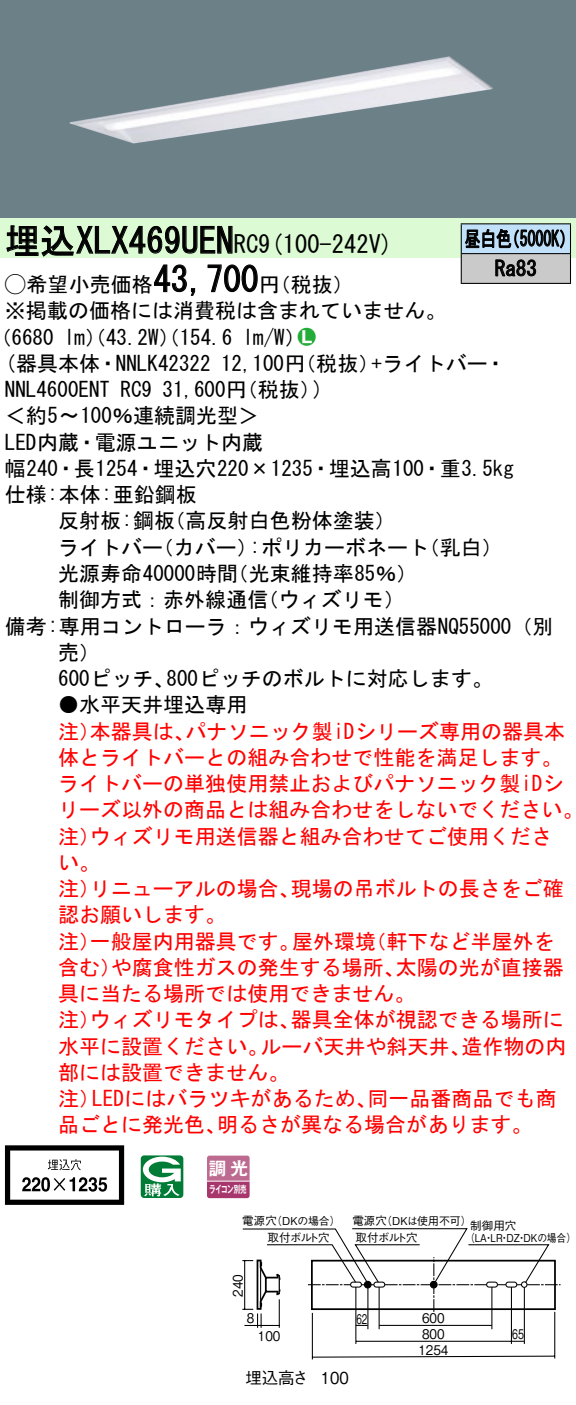
<style>
.page{position:relative;width:576px;height:1405px;background:#fff}
.page>*{position:absolute;margin:0;border:0;box-sizing:border-box;transform-origin:0 0}
.t1{font:35px "MS Gothic";color:#000}
.t2{font:24.5px "MS Gothic";color:#000}
.t3{font:21px/26.2px "MS Gothic";color:#f00}
.t4{font:21px/26.6px "MS Gothic";color:#000}
.t5{font:21px/29.8px "MS Gothic";color:#000;scale:.75 1}
.t6{font:21px "Ford Classification 1";color:#23ac38}
.t7{font:17.5px "Gothic MB101 Pro De Bold 90 pv RKSJ H";color:#fff}
.t8{font:16.45px "Gothic BBB Pro Medium 90 pv RKSJ H";color:#000}
.t9{font:16.45px "Gothic BBB Pro Medium 90 pv RKSJ H";color:#000;scale:.9 1}
.t10{font:13.3px "Gothic BBB Pro Medium 90 pv RKSJ H";color:#000;scale:.9 1}
.t11{font:13.3px "Gothic BBB Pro Medium 90 pv RKSJ H";color:#000;scale:.65 1}
.t12{font:13.3px "Gothic BBB Pro Medium 90 pv RKSJ H";color:#000;scale:.7 1}
.t13{font:11.55px "Gothic BBB Pro Medium 90 pv RKSJ H";color:#000}
.t14{font:10.85px "Gothic BBB Pro Medium 90 pv RKSJ H";color:#000}
.t15{font:10.85px "Gothic BBB Pro Medium 90 pv RKSJ H";color:#000;scale:.9 1}
.t16{font:10.15px "Gothic MB101 Pro De Bold 90 pv RKSJ H";letter-spacing:-.05em;color:#fff;scale:.65 1}
.s1{font-size:24.5px}
.s2{font-family:"Ford Classification 1"}
.s3{color:#fff}
</style>
<div class="page">
<div style="left:0;top:0;width:575px;height:218px;background:#6c8087"></div>
<img style="left:70px;top:56px;width:422px;height:87px">
<div style="left:0;top:218px;width:575px;height:40px;background:#dcfad4"></div>
<svg style="left:6px;top:225px;width:227px;height:32px"></svg>
<svg style="left:154px;top:264px;width:42px;height:32px"></svg>
<svg style="left:207px;top:264px;width:51px;height:29px"></svg>
<svg style="left:5px;top:1145px;width:119px;height:59px"></svg>
<svg style="left:141px;top:1155px;width:42px;height:43px"></svg>
<svg style="left:207px;top:1155px;width:42px;height:43px;background:#b55a85"></svg>
<hr style="left:207px;top:1180px;width:42px;height:1px;background:#fff">
<div style="left:461px;top:224px;width:109px;height:30px;background:#c1e1fa"></div>
<div style="left:461px;top:254px;width:109px;height:29px;background:#cacaca"></div>
<hr style="left:460px;top:223px;width:110px;height:1px;background:#000">
<hr style="left:569px;top:224px;width:2px;height:29px;background:#000">
<hr style="left:460px;top:253px;width:110px;height:1px;background:#000">
<hr style="left:569px;top:254px;width:2px;height:29px;background:#000">
<hr style="left:460px;top:283px;width:110px;height:1px;background:#000">
<svg style="left:460px;top:224px;width:104px;height:59px"></svg>
<hr style="left:554px;top:1311px;width:1px;height:47px;background:#000">
<hr style="left:311px;top:1312px;width:2px;height:47px;background:#000">
<hr style="left:356px;top:1340px;width:168px;height:1px;background:#000">
<hr style="left:312px;top:1355px;width:242px;height:2px;background:#000">
<hr style="left:510px;top:1287px;width:2px;height:56px;background:#000">
<hr style="left:355px;top:1287px;width:1px;height:56px;background:#000">
<hr style="left:367px;top:1287px;width:1px;height:42px;background:#000">
<hr style="left:378px;top:1287px;width:1px;height:42px;background:#000">
<hr style="left:491px;top:1287px;width:1px;height:42px;background:#000">
<hr style="left:523px;top:1287px;width:1px;height:56px;background:#000">
<svg style="left:242px;top:1228px;width:318px;height:99px"></svg>
<h1 class="t1" style="left:5px;top:223px;width:255px">埋込XLX469UEN<span class="s1">RC</span></h1>
<p class="t2" style="left:258px;top:232px;width:136px">(9 100-242 (V</p>
<h1 class="t1" style="left:153px;top:262px;width:106px">43,700</h1>
<p class="t4" style="left:5px;top:271px;width:442px"><span class="s2">A</span>希望小売価格<br>※掲載の価格には消費税は含まれていません。</p>
<p class="t6" style="left:298px;top:326px;width:19px">2<span class="s3">7</span></p>
<p class="t4" style="left:259px;top:271px;width:96px">（円税抜(</p>
<p class="t4" style="left:243px;top:324px;width:64px">l m (W/</p>
<p class="t4" style="left:-9px;top:324px;width:65px">（6680</p>
<p class="t4" style="left:64px;top:324px;width:169px">lm）（43.2 ）（W 154.6</p>
<p class="t5" style="left:494px;top:224px;width:57px;text-indent:-30px">昼白色<br>Ra83</p>
<p class="t5" style="left:504px;top:224px;width:96px">（5000 (K</p>
<p class="t4" style="left:5px;top:350px;width:207px">(器具本体・NNLK42322</p>
<p class="t4" style="left:371px;top:350px;width:136px">+ライトバー・</p>
<p class="t4" style="left:221px;top:350px;width:160px">12,100 （円税抜）</p>
<p class="t4" style="left:162px;top:376px;width:160px">31,600 （円税抜(</p>
<p class="t4" style="left:313px;top:376px;width:12px">(</p>
<p class="t4" style="left:5px;top:376px;width:106px">NNL4600ENT</p>
<p class="t4" style="left:5px;top:402px;width:255px">＜約〜5 100％連続調光型&lt;</p>
<p class="t4" style="left:5px;top:429px;width:259px">LED内蔵・電源ユニット内蔵</p>
<p class="t4" style="left:5px;top:455px;width:510px">幅240・長1254・埋込穴220×1235・埋込高100・重3.5kg</p>
<p class="t4" style="left:5px;top:481px;width:193px">仕様:本体:亜鉛鋼板</p>
<p class="t4" style="left:164px;top:507px;width:233px">（高反射白色粉体塗装(</p>
<p class="t4" style="left:120px;top:376px;width:33px">RC9</p>
<p class="t4" style="left:58px;top:507px;width:118px">反射板:鋼板</p>
<p class="t4" style="left:58px;top:534px;width:106px">ライトバー</p>
<p class="t4" style="left:153px;top:534px;width:106px">（カバー）</p>
<p class="t4" style="left:250px;top:534px;width:181px">:ポリカーボネート</p>
<p class="t4" style="left:418px;top:534px;width:85px">（乳白(</p>
<p class="t4" style="left:58px;top:560px;width:181px">光源寿命40000時間</p>
<p class="t4" style="left:227px;top:560px;width:191px">（光束維持率85％(</p>
<p class="t4" style="left:258px;top:586px;width:148px">（ウィズリモ(</p>
<p class="t4" style="left:58px;top:586px;width:211px">制御方式：赤外線通信</p>
<p class="t4" style="left:5px;top:612px;width:549px">備考:専用コントローラ：ウィズリモ用送信器NQ55000（別</p>
<p class="t4" style="left:58px;top:639px;width:43px">売(</p>
<p class="t4" style="left:166px;top:665px;width:328px">800ピッチのボルトに対応します。</p>
<p class="t4" style="left:58px;top:665px;width:118px">600ピッチ、</p>
<p class="t4" style="left:58px;top:691px;width:190px">●水平天井埋込専用</p>
<p class="t3" style="left:185px;top:718px;width:381px">パナソニック製iDシリーズ専用の器具本</p>
<p class="t3" style="left:58px;top:718px;width:43px">注）</p>
<p class="t3" style="left:58px;top:744px;width:505px">体とライトバーとの組み合わせで性能を満足します。</p>
<p class="t3" style="left:58px;top:770px;width:507px">ライトバーの単独使用禁止およびパナソニック製iDシ</p>
<p class="t3" style="left:58px;top:796px;width:526px">リーズ以外の商品とは組み合わせをしないでください。</p>
<p class="t3" style="left:90px;top:823px;width:463px">ウィズリモ用送信器と組み合わせてご使用くださ</p>
<p class="t3" style="left:90px;top:718px;width:106px">本器具は、</p>
<p class="t3" style="left:58px;top:823px;width:43px">注）い。</p>
<p class="t3" style="left:290px;top:875px;width:275px">現場の吊ボルトの長さをご確</p>
<p class="t3" style="left:58px;top:875px;width:169px">注）<br>認お願いします。</p>
<p class="t3" style="left:90px;top:875px;width:211px">リニューアルの場合、</p>
<p class="t3" style="left:90px;top:928px;width:211px">一般屋内用器具です。</p>
<p class="t3" style="left:292px;top:928px;width:85px">屋外環境</p>
<p class="t3" style="left:365px;top:928px;width:190px">（軒下など半屋外を</p>
<p class="t3" style="left:58px;top:928px;width:43px">注）</p>
<p class="t3" style="left:111px;top:954px;width:295px">や腐食性ガスの発生する場所、</p>
<p class="t3" style="left:395px;top:954px;width:170px">太陽の光が直接器</p>
<p class="t3" style="left:58px;top:954px;width:64px">含む）</p>
<p class="t3" style="left:58px;top:980px;width:358px">具に当たる場所では使用できません。</p>
<p class="t3" style="left:290px;top:1006px;width:275px">器具全体が視認できる場所に</p>
<p class="t3" style="left:90px;top:1006px;width:211px">ウィズリモタイプは、</p>
<p class="t3" style="left:58px;top:1006px;width:43px">注）</p>
<p class="t3" style="left:260px;top:1033px;width:211px">ルーバ天井や斜天井、</p>
<p class="t3" style="left:461px;top:1033px;width:106px">造作物の内</p>
<p class="t3" style="left:58px;top:1033px;width:232px">水平に設置ください。部には設置できません。</p>
<p class="t3" style="left:92px;top:1085px;width:286px">LEDにはバラツキがあるため、</p>
<p class="t3" style="left:367px;top:1085px;width:190px">同一品番商品でも商</p>
<p class="t3" style="left:58px;top:1085px;width:43px">注）</p>
<p class="t3" style="left:58px;top:1111px;width:169px">品ごとに発光色、</p>
<p class="t3" style="left:217px;top:1111px;width:317px">明るさが異なる場合があります。</p>
<p class="t7" style="left:209px;top:1153px;width:41px">調光</p>
<p class="t16" style="left:209px;top:1181px;width:59px">ライコン別売</p>
<p class="t13" style="left:242px;top:1211px;width:36px">電源穴</p>
<p class="t14" style="left:271px;top:1212px;width:71px">（DKの場合）</p>
<p class="t13" style="left:267px;top:1228px;width:64px">取付ボルト穴</p>
<p class="t13" style="left:352px;top:1211px;width:36px">電源穴</p>
<p class="t14" style="left:381px;top:1212px;width:92px">（DKは使用不可）</p>
<p class="t13" style="left:470px;top:1216px;width:48px">制御用穴</p>
<p class="t13" style="left:355px;top:1228px;width:64px">取付ボルト穴</p>
<p class="t15" style="left:465px;top:1229px;width:125px">（LA LR DZ DKの場合(</p>
<p class="t15" style="left:483px;top:1229px;width:12px">・</p>
<p class="t15" style="left:499px;top:1229px;width:12px">・</p>
<p class="t15" style="left:516px;top:1229px;width:12px">・</p>
<p class="t10" style="left:227px;top:1296px;width:27px;rotate:-90deg">240</p>
<p class="t10" style="left:247px;top:1307px;width:10px">8</p>
<p class="t11" style="left:356px;top:1307px;width:18px">62</p>
<p class="t10" style="left:422px;top:1307px;width:27px">600</p>
<p class="t10" style="left:258px;top:1325px;width:27px">100</p>
<p class="t10" style="left:422px;top:1323px;width:27px">800</p>
<p class="t12" style="left:512px;top:1323px;width:18px">65</p>
<p class="t10" style="left:418px;top:1338px;width:35px">1254</p>
<p class="t8" style="left:245px;top:1364px;width:65px">埋込高さ</p>
<p class="t9" style="left:321px;top:1364px;width:33px">100</p>
</div>
